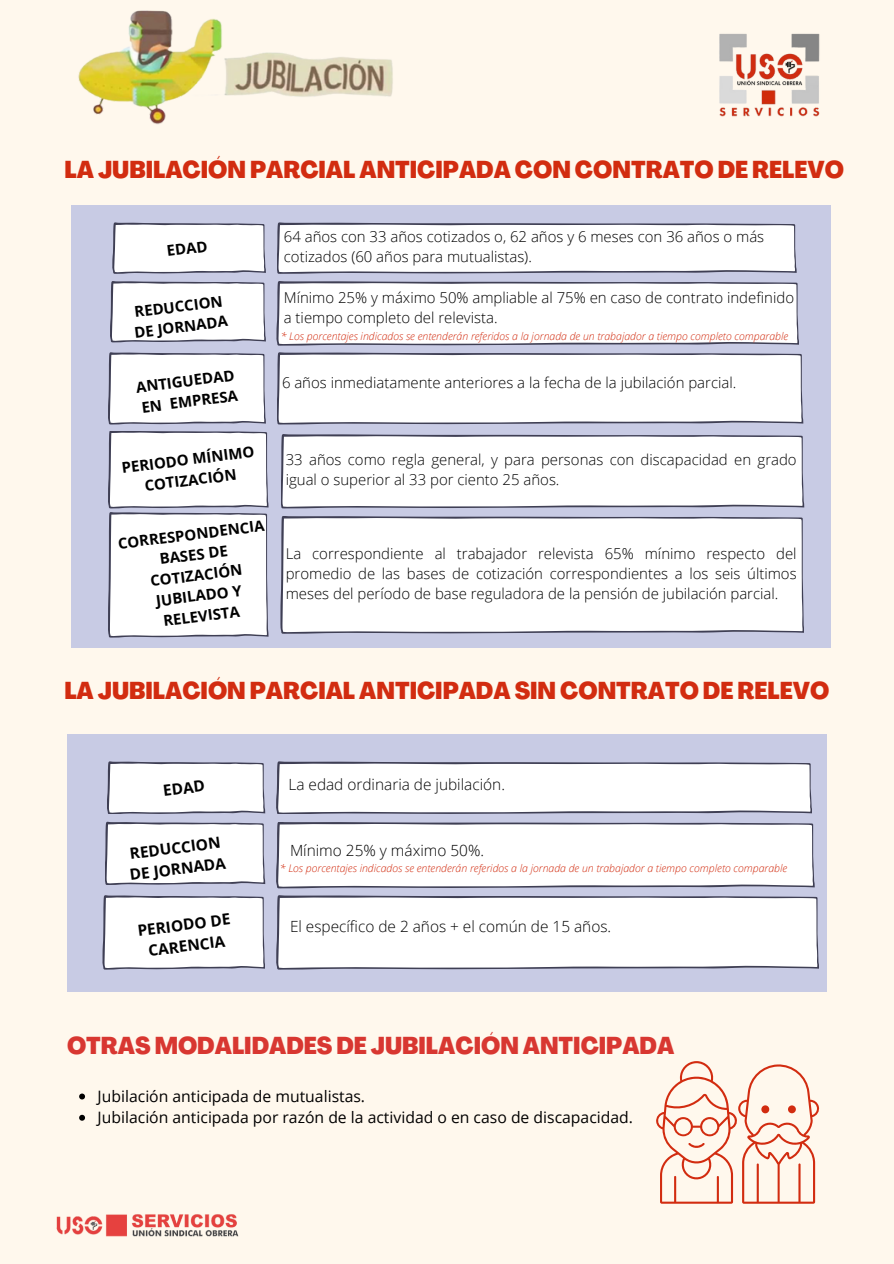
<style>
.page{position:relative;width:894px;height:1264px;background:#fff}
.page>*{position:absolute;margin:0;border:0;box-sizing:border-box;transform-origin:0 0}
.t1{font:800 condensed 24px "Agrandir";color:#d22c10}
.t2{font:800 condensed 24px "Agrandir";color:#d83731}
.t3{font:15.75px "Open Sans";color:#000}
.t4{font:300 15.45px "Open Sans";color:#000}
.t5{font:700 15.45px/21.1px "Open Sans";color:#000}
.t6{font:300 15px/20.1px "Open Sans";color:#000}
.t7{font:700 15px/20.5px "Open Sans";color:#000;text-align:center}
.t8{font:italic 300 10.5px "Open Sans";color:#d22c10}
</style>
<div class="page">
<div style="left:0;top:0;width:893px;height:1263px;background:#fff8ed"></div>
<img style="left:56px;top:1214px;width:183px;height:23px">
<img style="left:78px;top:10px;width:315px;height:115px">
<svg style="left:656px;top:1061px;width:162px;height:142px"></svg>
<svg style="left:79px;top:1093px;width:6px;height:6px"></svg>
<svg style="left:79px;top:1114px;width:6px;height:6px"></svg>
<div style="left:67px;top:734px;width:759px;height:257px;background:#c8cbe4"></div>
<svg style="left:107px;top:761px;width:158px;height:53px;background:#ededf0"></svg>
<svg style="left:276px;top:761px;width:536px;height:53px;background:#efeff2"></svg>
<svg style="left:105px;top:821px;width:160px;height:64px;background:#eeeff1"></svg>
<svg style="left:276px;top:822px;width:538px;height:66px;background:#f2f2f4"></svg>
<svg style="left:276px;top:895px;width:542px;height:74px;background:#f4f4f5"></svg>
<svg style="left:103px;top:895px;width:162px;height:74px;background:#f1f1f3"></svg>
<div style="left:71px;top:205px;width:759px;height:443px;background:#c8cbe4"></div>
<svg style="left:113px;top:222px;width:153px;height:52px;background:#ededf0"></svg>
<svg style="left:277px;top:222px;width:519px;height:52px;background:#efeff2"></svg>
<svg style="left:110px;top:281px;width:156px;height:61px;background:#efeff2"></svg>
<svg style="left:277px;top:281px;width:521px;height:65px;background:#f2f2f4"></svg>
<svg style="left:277px;top:352px;width:526px;height:72px;background:#f3f3f5"></svg>
<svg style="left:108px;top:352px;width:158px;height:72px;background:#f1f1f3"></svg>
<div style="left:280px;top:516px;width:524px;height:118px;background:#fff"></div>
<svg style="left:108px;top:431px;width:160px;height:206px;background:#f2f2f5"></svg>
<svg style="left:281px;top:434px;width:523px;height:74px;background:#f4f4f5"></svg>
<img style="left:719px;top:33px;width:101px;height:84px">
<h1 class="t1" style="left:65px;top:160px;width:780px">LA JUBILACIÓN PARCIAL ANTICIPADA CON CONTRATO DE RELEVO</h1>
<h1 class="t7" style="left:165px;top:240px;width:42px;rotate:-7deg">EDAD</h1>
<h2 class="t6" style="left:284px;top:225px;width:481px;line-height:20.5px">64 años con 33 años cotizados o, 62 años y 6 meses con 36 años o más cotizados (60 años para mutualistas).</h2>
<h3 class="t7" style="left:131px;top:301px;width:95px;text-align:left;rotate:-7deg">REDUCCION<br>DE JORNADA</h3>
<p class="t7" style="left:135px;top:376px;width:100px;rotate:-7deg">ANTIGUEDAD</p>
<h2 class="t6" style="left:282px;top:372px;width:455px">6 años inmediatamente anteriores a la fecha de la jubilación parcial.</h2>
<p class="t7" style="left:140px;top:396px;width:98px;rotate:-7deg">EN EMPRESA</p>
<p class="t6" style="left:284px;top:287px;width:511px;line-height:20.5px">Mínimo 25% y máximo 50% ampliable al 75% en caso de contrato indefinido a tiempo completo del relevista.</p>
<p class="t8" style="left:281px;top:329px;width:509px">* Los porcentajes indicados se entenderán referidos a la jornada de un trabajador a tiempo completo comparable</p>
<h3 class="t7" style="left:120px;top:457px;width:135px;rotate:-7deg">PERIODO MÍNIMO<br>COTIZACIÓN</h3>
<h1 class="t6" style="left:285px;top:448px;width:512px">33 años como regla general, y para personas con discapacidad en grado igual o superior al 33 por ciento 25 años.</h1>
<h3 class="t7" style="left:117px;top:532px;width:149px;rotate:-7deg">CORRESPONDENCIA<br>BASES DE<br>COTIZACIÓN<br>JUBILADO Y<br>RELEVISTA</h3>
<h2 class="t6" style="left:285px;top:543px;width:512px;text-align:justify">La correspondiente al trabajador relevista 65% mínimo respecto del promedio de las bases de cotización correspondientes a los seis últimos meses del período de base reguladora de la pensión de jubilación parcial.</h2>
<h3 class="t1" style="left:64px;top:680px;width:766px">LA JUBILACIÓN PARCIAL ANTICIPADA SIN CONTRATO DE RELEVO</h3>
<p class="t5" style="left:162px;top:779px;width:44px;rotate:-7deg">EDAD</p>
<h2 class="t4" style="left:288px;top:774px;width:218px">La edad ordinaria de jubilación.</h2>
<h3 class="t5" style="left:126px;top:842px;width:98px;rotate:-7deg">REDUCCION<br>DE JORNADA</h3>
<h3 class="t5" style="left:136px;top:919px;width:95px;rotate:-7deg">PERIODO DE</h3>
<h2 class="t4" style="left:290px;top:915px;width:322px">El específico de 2 años + el común de 15 años.</h2>
<h3 class="t5" style="left:147px;top:939px;width:79px;rotate:-7deg">CARENCIA</h3>
<h2 class="t4" style="left:290px;top:839px;width:195px">Mínimo 25% y máximo 50%.</h2>
<h3 class="t8" style="left:280px;top:861px;width:509px">* Los porcentajes indicados se entenderán referidos a la jornada de un trabajador a tiempo completo comparable</h3>
<h2 class="t2" style="left:67px;top:1036px;width:608px">OTRAS MODALIDADES DE JUBILACIÓN ANTICIPADA</h2>
<h2 class="t3" style="left:98px;top:1084px;width:269px">Jubilación anticipada de mutualistas.</h2>
<h3 class="t3" style="left:98px;top:1106px;width:536px">Jubilación anticipada por razón de la actividad o en caso de discapacidad.</h3>
</div>
